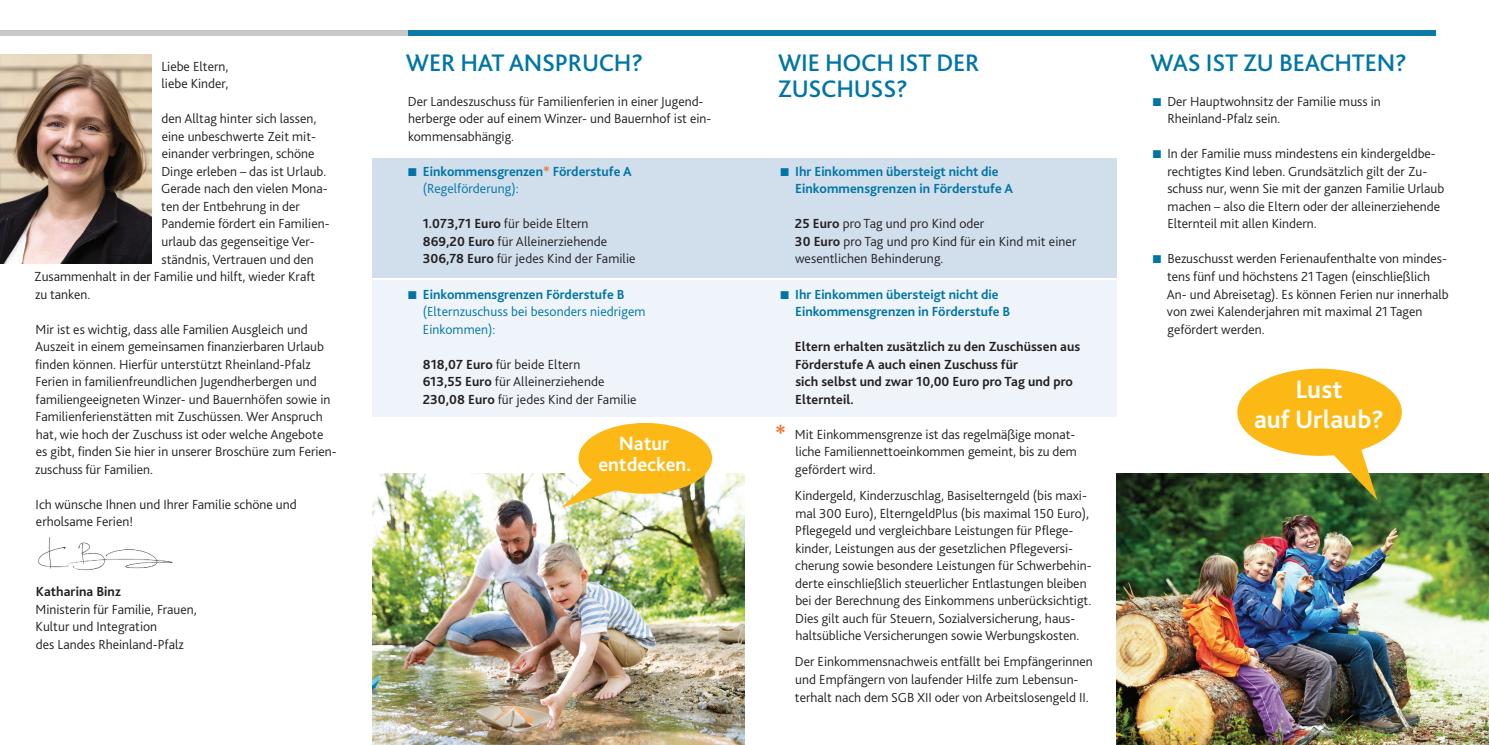
<style>
.page{position:relative;width:1489px;height:745px;background:#fff}
.page>*{position:absolute;margin:0;border:0;box-sizing:border-box;transform-origin:0 0}
.t1{font:700 26.25px/30px "Bliss 2";color:#fff;text-align:center}
.t2{font:500 25px/26.2px "Bliss 2";letter-spacing:-.01em;color:#0075a5}
.t3{font:700 20px/21.2px "Bliss 2";color:#fff;text-align:center}
.t4{font:300 13.75px/17.5px "Bliss 2";color:#231f20}
.t5{font:700 13.75px/17.5px "Bliss 2";color:#0075a5}
.t6{font:700 13.75px/17.5px "Bliss 2";letter-spacing:.005em;color:#231f20}
.t7{font:300 13.75px/17.5px "Bliss 2";letter-spacing:.005em;color:#0075a5}
.s1{color:#f36e21}
.s2{font-weight:300}
.s3{font-weight:700}
.s4{font-weight:700;font-size:22.5px;color:#f36e21}
.s5{color:#0075a5}
</style>
<div class="page">
<img style="left:38px;top:537px;width:135px;height:34px">
<div style="left:372px;top:158px;width:372px;height:120px;background:#d1deec"></div>
<div style="left:744px;top:158px;width:372px;height:120px;background:#d1deec"></div>
<div style="left:372px;top:280px;width:372px;height:136px;background:#eef4fa"></div>
<div style="left:744px;top:280px;width:372px;height:136px;background:#eef4fa"></div>
<div style="left:372px;top:30px;width:1063px;height:5px;background:#0b79a8"></div>
<div style="left:0;top:30px;width:407px;height:6px;background:#c7c8ca"></div>
<img style="left:0;top:54px;width:151px;height:209px">
<img style="left:1116px;top:473px;width:372px;height:271px">
<img style="left:372px;top:473px;width:372px;height:271px">
<svg style="left:1322px;top:443px;width:55px;height:56px"></svg>
<div style="left:1237px;top:368px;width:164px;height:87px;background:#fcb814;border-radius:50%"></div>
<svg style="left:561px;top:475px;width:86px;height:32px"></svg>
<div style="left:578px;top:422px;width:134px;height:71px;background:#fcb814;border-radius:50%"></div>
<p class="t4" style="left:161px;top:57px;width:69px">Liebe Eltern, liebe Kinder,</p>
<p class="t4" style="left:162px;top:110px;width:156px">den Alltag hinter sich lassen,</p>
<p class="t4" style="left:162px;top:127px;width:154px">eine unbeschwerte Zeit mit-</p>
<p class="t4" style="left:162px;top:145px;width:154px">einander verbringen, schöne</p>
<p class="t4" style="left:161px;top:162px;width:166px">Dinge erleben – das ist Urlaub.</p>
<p class="t4" style="left:161px;top:180px;width:166px">Gerade nach den vielen Mona-</p>
<p class="t4" style="left:161px;top:197px;width:140px">ten der Entbehrung in der</p>
<p class="t4" style="left:161px;top:215px;width:170px">Pandemie fördert ein Familien-</p>
<p class="t4" style="left:162px;top:232px;width:154px">urlaub das gegenseitige Ver-</p>
<p class="t4" style="left:161px;top:250px;width:154px">ständnis, Vertrauen und den</p>
<p class="t4" style="left:34px;top:267px;width:282px">Zusammenhalt in der Familie und hilft, wieder Kraft</p>
<p class="t4" style="left:35px;top:285px;width:57px">zu tanken.</p>
<p class="t4" style="left:35px;top:320px;width:303px">Mir ist es wichtig, dass alle Familien Ausgleich und Auszeit in einem gemeinsamen finanzierbaren Urlaub finden können. Hierfür unterstützt Rheinland-Pfalz Ferien in familienfreundlichen Jugendherbergen und familiengeeigneten Winzer- und Bauernhöfen sowie in Familienferienstätten mit Zuschüssen. Wer Anspruch hat, wie hoch der Zuschuss ist oder welche Angebote es gibt, finden Sie hier in unserer Broschüre zum Ferien&shy;zuschuss für Familien.</p>
<p class="t4" style="left:36px;top:495px;width:263px">Ich wünsche Ihnen und Ihrer Familie schöne und erholsame Ferien!</p>
<p class="t6" style="left:36px;top:582px;width:86px">Katharina Binz</p>
<p class="t4" style="left:36px;top:600px;width:163px">Ministerin für Familie, Frauen,<br>Kultur und Integration<br>des Landes Rheinland-Pfalz</p>
<h2 class="t2" style="left:406px;top:49px;width:239px">WER HAT ANSPRUCH?</h2>
<p class="t4" style="left:408px;top:92px;width:305px">Der Landeszuschuss für Familienferien in einer Jugend&shy;herberge oder auf einem Winzer- und Bauernhof ist ein&shy;kommensabhängig.</p>
<p class="t5" style="left:422px;top:162px;width:210px;text-indent:-14px">■ Einkommensgrenzen<span class="s1">*</span> Förderstufe A <span class="s2">(Regelförderung):</span></p>
<p class="t4" style="left:422px;top:214px;width:214px"><span class="s3">1.073,71 Euro</span> für beide Eltern<br><span class="s3">869,20 Euro</span> für Alleinerziehende<br><span class="s3">306,78 Euro</span> für jedes Kind der Familie</p>
<p class="t7" style="left:422px;top:284px;width:224px;text-indent:-14px">■ <span class="s3">Einkommensgrenzen Förderstufe B </span>(Elternzuschuss bei besonders niedrigem<br>Einkommen):</p>
<p class="t4" style="left:422px;top:354px;width:215px"><span class="s3">818,07 Euro</span> für beide Eltern<br><span class="s3">613,55 Euro</span> für Alleinerziehende<br><span class="s3">230,08 Euro</span> für jedes Kind der Familie</p>
<h3 class="t3" style="left:598px;top:431px;width:94px">Natur entdecken.</h3>
<h2 class="t2" style="left:778px;top:49px;width:203px">WIE HOCH IST DER<br>ZUSCHUSS?</h2>
<p class="t5" style="left:795px;top:162px;width:219px;text-indent:-15px">■ Ihr Einkommen übersteigt nicht die<br>Einkommensgrenzen in Förderstufe A</p>
<p class="t4" style="left:795px;top:214px;width:283px"><span class="s3">25 Euro</span> pro Tag und pro Kind oder<br><span class="s3">30 Euro</span> pro Tag und pro Kind für ein Kind mit einer wesentlichen Behinderung.</p>
<p class="t5" style="left:795px;top:284px;width:217px;text-indent:-15px">■ Ihr Einkommen übersteigt nicht die<br>Einkommensgrenzen in Förderstufe B</p>
<p class="t6" style="left:795px;top:337px;width:287px">Eltern erhalten zusätzlich zu den Zuschüssen aus Förderstufe A auch einen Zuschuss für<br>sich selbst und zwar 10,00 Euro pro Tag und pro Elternteil.</p>
<p class="t4" style="left:795px;top:424px;width:283px;text-indent:-20px"><span class="s4">*</span> Mit Einkommensgrenze ist das regelmäßige monat&shy;liche Familiennettoeinkommen gemeint, bis zu dem gefördert wird.</p>
<p class="t4" style="left:795px;top:486px;width:298px">Kindergeld, Kinderzuschlag, Basiselterngeld (bis maxi&shy;mal 300 Euro), ElterngeldPlus (bis maximal 150 Euro), Pflegegeld und vergleichbare Leistungen für Pflege&shy;kinder, Leistungen aus der gesetzlichen Pflegeversi&shy;cherung sowie besondere Leistungen für Schwerbehin&shy;derte einschließlich steuerlicher Entlastungen bleiben bei der Berechnung des Einkommens unberücksichtigt.<br>Dies gilt auch für Steuern, Sozialversicherung, haus&shy;haltsübliche Versicherungen sowie Werbungskosten.</p>
<p class="t4" style="left:794px;top:652px;width:299px">Der Einkommensnachweis entfällt bei Empfängerinnen und Empfängern von laufender Hilfe zum Lebensun&shy;terhalt nach dem SGB XII oder von Arbeitslosengeld II.</p>
<h2 class="t2" style="left:1150px;top:49px;width:258px">WAS IST ZU BEACHTEN?</h2>
<p class="t4" style="left:1167px;top:92px;width:215px;text-indent:-15px"><span class="s5">■</span> Der Hauptwohnsitz der Familie muss in<br>Rheinland-Pfalz sein.</p>
<p class="t4" style="left:1167px;top:144px;width:278px;text-indent:-15px"><span class="s5">■</span> In der Familie muss mindestens ein kindergeldbe&shy;rechtigtes Kind leben. Grundsätzlich gilt der Zu&shy;schuss nur, wenn Sie mit der ganzen Familie Urlaub machen – also die Eltern oder der alleinerziehende Elternteil mit allen Kindern.</p>
<p class="t4" style="left:1166px;top:249px;width:283px;text-indent:-14px"><span class="s5">■</span> Bezuschusst werden Ferienaufenthalte von mindes&shy;tens fünf und höchstens 21 Tagen (einschließlich An- und Abreisetag). Es können Ferien nur innerhalb von zwei Kalenderjahren mit maximal 21 Tagen gefördert werden.</p>
<h1 class="t1" style="left:1253px;top:374px;width:131px">Lust<br>auf Urlaub?</h1>
</div>
